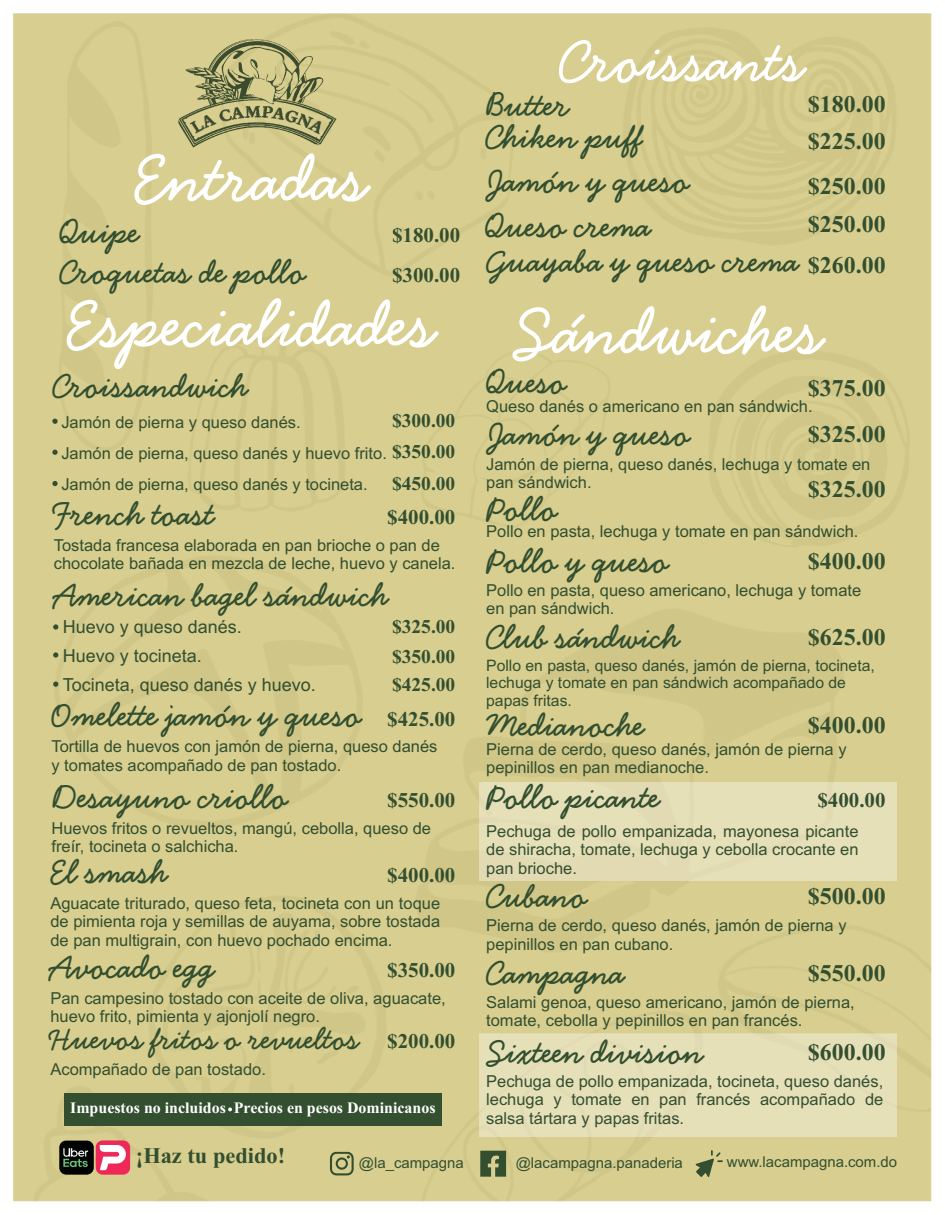
<style>
.page{position:relative;width:945px;height:1215px;background:#fff}
.page>*{position:absolute;margin:0;border:0;box-sizing:border-box;transform-origin:0 0}
.t1{font:700 72px "Handsome";color:#fff}
.t2{font:700 63px "Handsome";color:#fff}
.t3{font:700 36px/44.5px "Handsome";color:#334f30}
.t4{font:700 33px "Handsome";color:#334f30}
.t5{font:700 24px "Times New Roman";color:#334f30}
.t6{font:700 22.35px "Times New Roman";color:#334f30}
.t7{font:700 21px "Times New Roman";color:#334f30}
.t8{font:700 19.5px/28.8px "Times New Roman";color:#334f30;text-align:justify}
.t9{font:18px/28.7px "Arial";color:#334f30}
.t10{font:16.5px/18.5px "Arial";color:#334f30}
.t11{font:700 15.9px "Times New Roman";color:#fff}
.t12{font:15.75px/17.5px "Arial";color:#334f30}
.t13{font:15px "Arial";color:#334f30}
.s1{font-family:"Times New Roman";font-size:21px}
</style>
<div class="page">
<div style="left:14px;top:13px;width:918px;height:1188px;background:#d7ce8f"></div>
<div style="left:479px;top:782px;width:418px;height:98px;background:#e6e0b9"></div>
<img style="left:178px;top:40px;width:159px;height:107px">
<svg style="left:696px;top:1150px;width:27px;height:27px"></svg>
<svg style="left:480px;top:1151px;width:26px;height:26px"></svg>
<svg style="left:330px;top:1152px;width:24px;height:23px"></svg>
<div style="left:64px;top:1093px;width:377px;height:33px;background:#334f30"></div>
<svg style="left:228px;top:1107px;width:4px;height:4px"></svg>
<svg style="left:53px;top:624px;width:5px;height:6px"></svg>
<svg style="left:53px;top:652px;width:5px;height:6px"></svg>
<svg style="left:53px;top:682px;width:5px;height:5px"></svg>
<svg style="left:52px;top:419px;width:6px;height:5px"></svg>
<svg style="left:52px;top:450px;width:6px;height:5px"></svg>
<svg style="left:52px;top:481px;width:6px;height:5px"></svg>
<div style="left:479px;top:1033px;width:418px;height:103px;background:#e6e0b9"></div>
<img style="left:59px;top:1140px;width:35px;height:35px;border-radius:7px">
<img style="left:96px;top:1140px;width:34px;height:35px;border-radius:7px">
<h1 class="t1" style="left:134px;top:137px;width:237px">Entradas</h1>
<h3 class="t3" style="left:60px;top:208px;width:82px">Quipe</h3>
<p class="t7" style="left:392px;top:227px;width:70px">$180.00</p>
<h3 class="t3" style="left:60px;top:248px;width:248px">Croquetas de pollo</h3>
<p class="t7" style="left:392px;top:268px;width:70px">$300.00</p>
<h1 class="t1" style="left:67px;top:283px;width:372px">Especialidades</h1>
<h3 class="t3" style="left:53px;top:362px;width:198px">Croissandwich</h3>
<p class="t8" style="left:392px;top:407px;width:65px;line-height:31.2px">$300.00 $350.00 $450.00</p>
<p class="t10" style="left:61px;top:408px;width:327px;line-height:31.3px">Jamón de pierna y queso danés.<br>Jamón de pierna, queso danés y huevo frito.<br>Jamón de pierna, queso danés y tocineta.</p>
<h3 class="t3" style="left:54px;top:490px;width:163px">French toast</h3>
<p class="t7" style="left:387px;top:510px;width:70px">$400.00</p>
<p class="t10" style="left:54px;top:537px;width:403px">Tostada francesa elaborada en pan brioche o pan de chocolate bañada en mezcla de leche, huevo y canela.</p>
<h3 class="t3" style="left:54px;top:571px;width:336px">American bagel sándwich</h3>
<p class="t9" style="left:63px;top:614px;width:255px">Huevo y queso danés.<br>Huevo y tocineta.<br>Tocineta, queso danés y huevo.</p>
<p class="t8" style="left:392px;top:614px;width:65px">$325.00 $350.00 $425.00</p>
<h3 class="t3" style="left:51px;top:691px;width:405px">Omelette jamón y queso <span class="s1">$425.00</span></h3>
<p class="t10" style="left:51px;top:739px;width:388px">Tortilla de huevos con jamón de pierna, queso danés y tomates acompañado de pan tostado.</p>
<h3 class="t3" style="left:51px;top:773px;width:239px">Desayuno criollo</h3>
<p class="t7" style="left:387px;top:792px;width:70px">$550.00</p>
<p class="t10" style="left:51px;top:820px;width:381px">Huevos fritos o revueltos, mangú, cebolla, queso de freír, tocineta o salchicha.</p>
<h3 class="t3" style="left:50px;top:848px;width:119px">El smash</h3>
<p class="t7" style="left:387px;top:868px;width:70px">$400.00</p>
<p class="t10" style="left:50px;top:895px;width:391px;text-align:justify">Aguacate triturado, queso feta, tocineta con un toque de pimienta roja y semillas de auyama, sobre tostada de pan multigrain, con huevo pochado encima.</p>
<h3 class="t3" style="left:50px;top:943px;width:167px">Avocado egg</h3>
<p class="t7" style="left:387px;top:963px;width:70px">$350.00</p>
<p class="t10" style="left:50px;top:990px;width:397px">Pan campesino tostado con aceite de oliva, aguacate, huevo frito, pimienta y ajonjolí negro.</p>
<h3 class="t4" style="left:50px;top:1019px;width:407px">Huevos fritos o revueltos <span class="s1">$200.00</span></h3>
<p class="t10" style="left:50px;top:1061px;width:217px">Acompañado de pan tostado.</p>
<p class="t11" style="left:70px;top:1102px;width:367px">Impuestos no incluidos Precios en pesos Dominicanos</p>
<h2 class="t2" style="left:560px;top:25px;width:248px">Croissants</h2>
<h3 class="t3" style="left:485px;top:81px;width:86px">Butter</h3>
<h3 class="t5" style="left:808px;top:95px;width:79px">$180.00</h3>
<h3 class="t3" style="left:486px;top:113px;width:158px">Chiken puff</h3>
<h3 class="t3" style="left:486px;top:157px;width:206px">Jamón y queso<br>Queso crema</h3>
<h3 class="t3" style="left:487px;top:237px;width:314px">Guayaba y queso crema</h3>
<h3 class="t5" style="left:808px;top:133px;width:79px">$225.00</h3>
<h3 class="t5" style="left:808px;top:177px;width:79px">$250.00</h3>
<h3 class="t5" style="left:808px;top:216px;width:79px">$250.00</h3>
<h3 class="t5" style="left:808px;top:257px;width:79px">$260.00</h3>
<h1 class="t1" style="left:515px;top:290px;width:311px">Sándwiches</h1>
<h3 class="t3" style="left:486px;top:358px;width:82px">Queso</h3>
<h3 class="t5" style="left:808px;top:380px;width:79px">$375.00</h3>
<p class="t10" style="left:486px;top:399px;width:328px">Queso danés o americano en pan sándwich.</p>
<h3 class="t3" style="left:490px;top:410px;width:202px">Jamón y queso</h3>
<h3 class="t5" style="left:808px;top:425px;width:79px">$325.00</h3>
<p class="t10" style="left:486px;top:456px;width:386px">Jamón de pierna, queso danés, lechuga y tomate en pan sándwich.</p>
<h3 class="t5" style="left:808px;top:480px;width:79px">$325.00</h3>
<p class="t10" style="left:486px;top:524px;width:374px">Pollo en pasta, lechuga y tomate en pan sándwich.</p>
<h3 class="t3" style="left:488px;top:485px;width:72px">Pollo</h3>
<h3 class="t3" style="left:488px;top:537px;width:184px">Pollo y queso</h3>
<h3 class="t5" style="left:808px;top:553px;width:79px">$400.00</h3>
<p class="t10" style="left:486px;top:583px;width:377px">Pollo en pasta, queso americano, lechuga y tomate en pan sándwich.</p>
<h3 class="t3" style="left:487px;top:613px;width:195px">Club sándwich</h3>
<h3 class="t5" style="left:808px;top:629px;width:79px">$625.00</h3>
<p class="t12" style="left:486px;top:658px;width:390px">Pollo en pasta, queso danés, jamón de pierna, tocineta, lechuga y tomate en pan sándwich acompañado de papas fritas.</p>
<h3 class="t3" style="left:487px;top:701px;width:160px">Medianoche</h3>
<h3 class="t5" style="left:808px;top:717px;width:79px">$400.00</h3>
<p class="t10" style="left:486px;top:741px;width:362px">Pierna de cerdo, queso danés, jamón de pierna y pepinillos en pan medianoche.</p>
<h3 class="t3" style="left:488px;top:773px;width:175px">Pollo picante</h3>
<p class="t7" style="left:817px;top:793px;width:70px">$400.00</p>
<p class="t10" style="left:486px;top:823px;width:374px;text-align:justify">Pechuga de pollo empanizada, mayonesa picante de shiracha, tomate, lechuga y cebolla crocante en pan brioche.</p>
<h3 class="t3" style="left:487px;top:872px;width:103px">Cubano</h3>
<h3 class="t5" style="left:808px;top:888px;width:79px">$500.00</h3>
<p class="t10" style="left:486px;top:918px;width:362px">Pierna de cerdo, queso danés, jamón de pierna y pepinillos en pan cubano.</p>
<h3 class="t3" style="left:487px;top:949px;width:140px">Campagna</h3>
<h3 class="t5" style="left:808px;top:965px;width:79px">$550.00</h3>
<p class="t10" style="left:486px;top:994px;width:370px">Salami genoa, queso americano, jamón de pierna, tomate, cebolla y pepinillos en pan francés.</p>
<h3 class="t3" style="left:488px;top:1028px;width:218px">Sixteen division</h3>
<h3 class="t5" style="left:808px;top:1044px;width:79px">$600.00</h3>
<p class="t10" style="left:486px;top:1074px;width:399px;text-align:justify">Pechuga de pollo empanizada, tocineta, queso danés, lechuga y tomate en pan francés acompañado de salsa tártara y papas fritas.</p>
<h3 class="t6" style="left:136px;top:1148px;width:151px">¡Haz tu pedido!</h3>
<p class="t13" style="left:359px;top:1157px;width:106px">@la_campagna</p>
<p class="t13" style="left:516px;top:1157px;width:169px">@lacampagna.panaderia</p>
<p class="t13" style="left:727px;top:1157px;width:172px">www.lacampagna.com.do</p>
</div>
